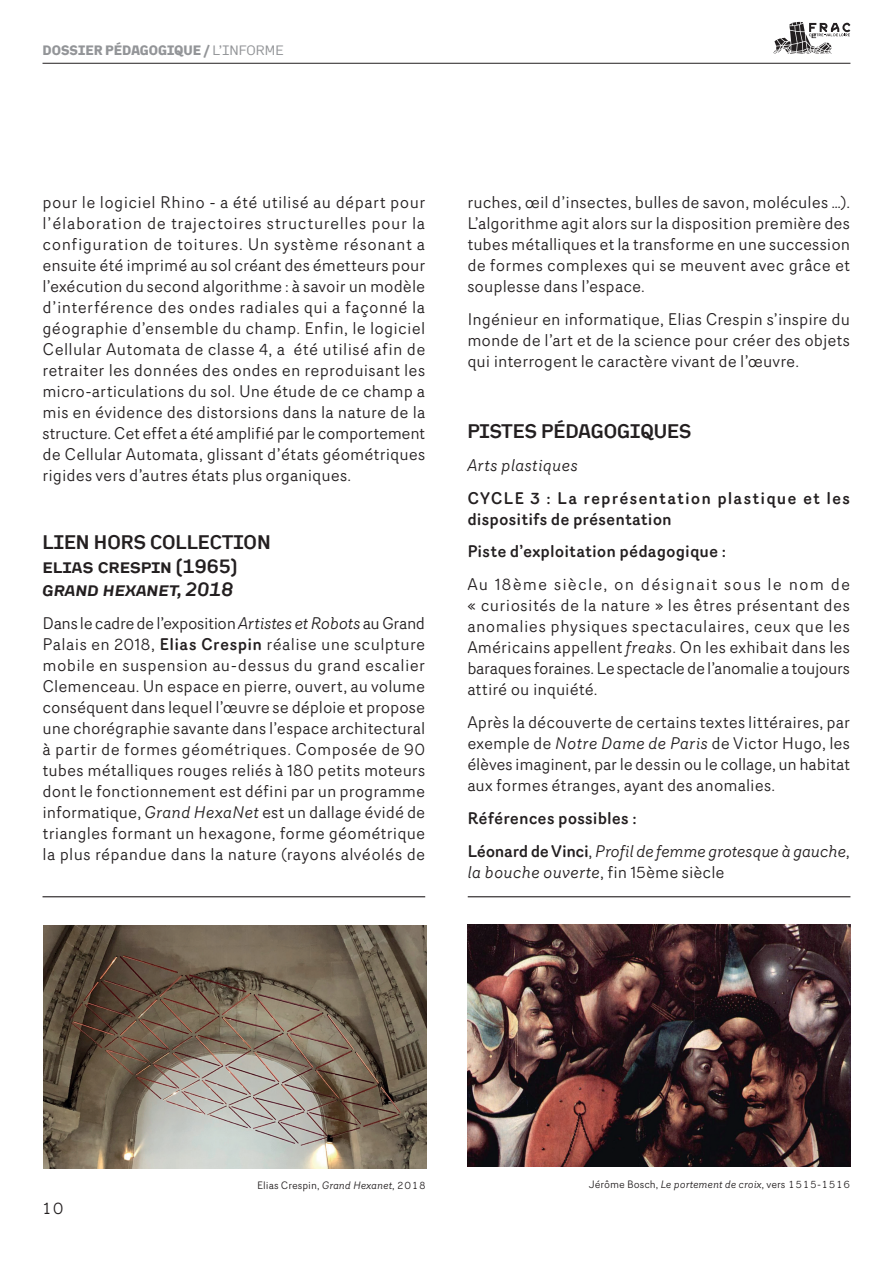
<style>
.page{position:relative;width:893px;height:1263px;background:#fff}
.page>*{position:absolute;margin:0;border:0;box-sizing:border-box;transform-origin:0 0}
.t1{font:500 19.5px/23.4px "Kade";color:#231f20}
.t2{font:italic 500 19.5px "Kade";color:#231f20}
.t3{font:16.5px/21px "Router";letter-spacing:.005em;color:#231f20;text-align:justify}
.t4{font:500 16.5px/32.8px "Router";letter-spacing:.01em;color:#231f20}
.t5{font:500 16.5px/21px "Router";letter-spacing:.06em;color:#231f20}
.t6{font:italic 16.5px "Router";color:#231f20}
.t7{font:700 13.5px "Kade";color:#939598}
.t8{font:10.5px "Router";color:#231f20}
.s1{font-weight:400}
.s2{font-style:italic}
.s3{font-weight:500}
.s4{font-weight:400;font-style:italic}
.s5{font-style:normal}
</style>
<div class="page">
<hr style="left:43px;top:63px;width:807px;height:1px;background:#231f20">
<svg style="left:773px;top:22px;width:77px;height:32px"></svg>
<img style="left:467px;top:925px;width:383px;height:241px">
<hr style="left:468px;top:896px;width:382px;height:1px;background:#231f20">
<hr style="left:43px;top:896px;width:382px;height:1px;background:#231f20">
<img style="left:43px;top:925px;width:383px;height:243px">
<p class="t7" style="left:43px;top:41px;width:243px">DOSSIER PÉDAGOGIQUE / <span class="s1">L’INFORME</span></p>
<p class="t3" style="left:43px;top:191px;width:384px">pour le logiciel Rhino - a été utilisé au départ pour l’élaboration de trajectoires structurelles pour la configuration de toitures. Un système résonant a ensuite été imprimé au sol créant des émetteurs pour l’exécution du second algorithme : à savoir un modèle d’interférence des ondes radiales qui a façonné la géographie d’ensemble du champ. Enfin, le logiciel Cellular Automata de classe 4, a été utilisé afin de retraiter les données des ondes en reproduisant les micro-articulations du sol. Une étude de ce champ a mis en évidence des distorsions dans la nature de la structure. Cet effet a été amplifié par le comportement de Cellular Automata, glissant d’états géométriques rigides vers d’autres états plus organiques.</p>
<p class="t1" style="left:43px;top:530px;width:230px">LIEN HORS COLLECTION<br>ELIAS CRESPIN (1965)</p>
<p class="t2" style="left:43px;top:577px;width:24px">Grand</p>
<p class="t2" style="left:103px;top:577px;width:12px">Hexa</p>
<p class="t2" style="left:147px;top:577px;width:88px">Net, 2018</p>
<p class="t3" style="left:43px;top:612px;width:384px">Dans le cadre de l’exposition <span class="s2">Artistes et Robots</span> au Grand Palais en 2018, <span class="s3">Elias Crespin</span> réalise une sculpture mobile en suspension au-dessus du grand escalier Clemenceau. Un espace en pierre, ouvert, au volume conséquent dans lequel l’œuvre se déploie et propose une chorégraphie savante dans l’espace architectural à partir de formes géométriques. Composée de 90 tubes métalliques rouges reliés à 180 petits moteurs dont le fonctionnement est défini par un programme informatique, <span class="s2">Grand HexaNet</span> est un dallage évidé de triangles formant un hexagone, forme géométrique la plus répandue dans la nature (rayons alvéolés de</p>
<p class="t3" style="left:467px;top:191px;width:384px">ruches, œil d’insectes, bulles de savon, molécules …).<br>L’algorithme agit alors sur la disposition première des tubes métalliques et la transforme en une succession de formes complexes qui se meuvent avec grâce et souplesse dans l’espace.</p>
<p class="t3" style="left:467px;top:308px;width:384px">Ingénieur en informatique, Elias Crespin s’inspire du monde de l’art et de la science pour créer des objets qui interrogent le caractère vivant de l’œuvre.</p>
<p class="t1" style="left:467px;top:419px;width:225px">PISTES PÉDAGOGIQUES</p>
<p class="t6" style="left:467px;top:453px;width:112px">Arts plastiques</p>
<p class="t5" style="left:467px;top:487px;width:384px">CYCLE 3 : La représentation plastique et les dispositifs de présentation</p>
<p class="t4" style="left:467px;top:535px;width:260px">Piste d’exploitation pédagogique :</p>
<p class="t3" style="left:467px;top:574px;width:384px">Au 18ème siècle, on désignait sous le nom de « curiosités de la nature » les êtres présentant des anomalies physiques spectaculaires, ceux que les Américains appellent <span class="s2">freaks</span>. On les exhibait dans les baraques foraines. Le spectacle de l’anomalie a toujours attiré ou inquiété.</p>
<p class="t3" style="left:467px;top:711px;width:384px">Après la découverte de certains textes littéraires, par exemple de <span class="s2">Notre Dame de Paris</span> de Victor Hugo, les élèves imaginent, par le dessin ou le collage, un habitat aux formes étranges, ayant des anomalies.</p>
<p class="t4" style="left:467px;top:801px;width:384px">Références possibles :<br>Léonard de Vinci<span class="s1">,</span> <span class="s4">Profil de femme grotesque à gauche,</span></p>
<p class="t6" style="left:467px;top:860px;width:259px">la bouche ouverte<span class="s5">, fin 15ème siècle</span></p>
<p class="t3" style="left:41px;top:1197px;width:25px">10</p>
<p class="t8" style="left:257px;top:1178px;width:170px">Elias Crespin, <span class="s2">Grand Hexanet</span>, 2018</p>
<p class="t8" style="left:589px;top:1176px;width:263px">Jérôme Bosch, <span class="s2">Le portement de croix,</span> vers 1515-1516</p>
</div>
